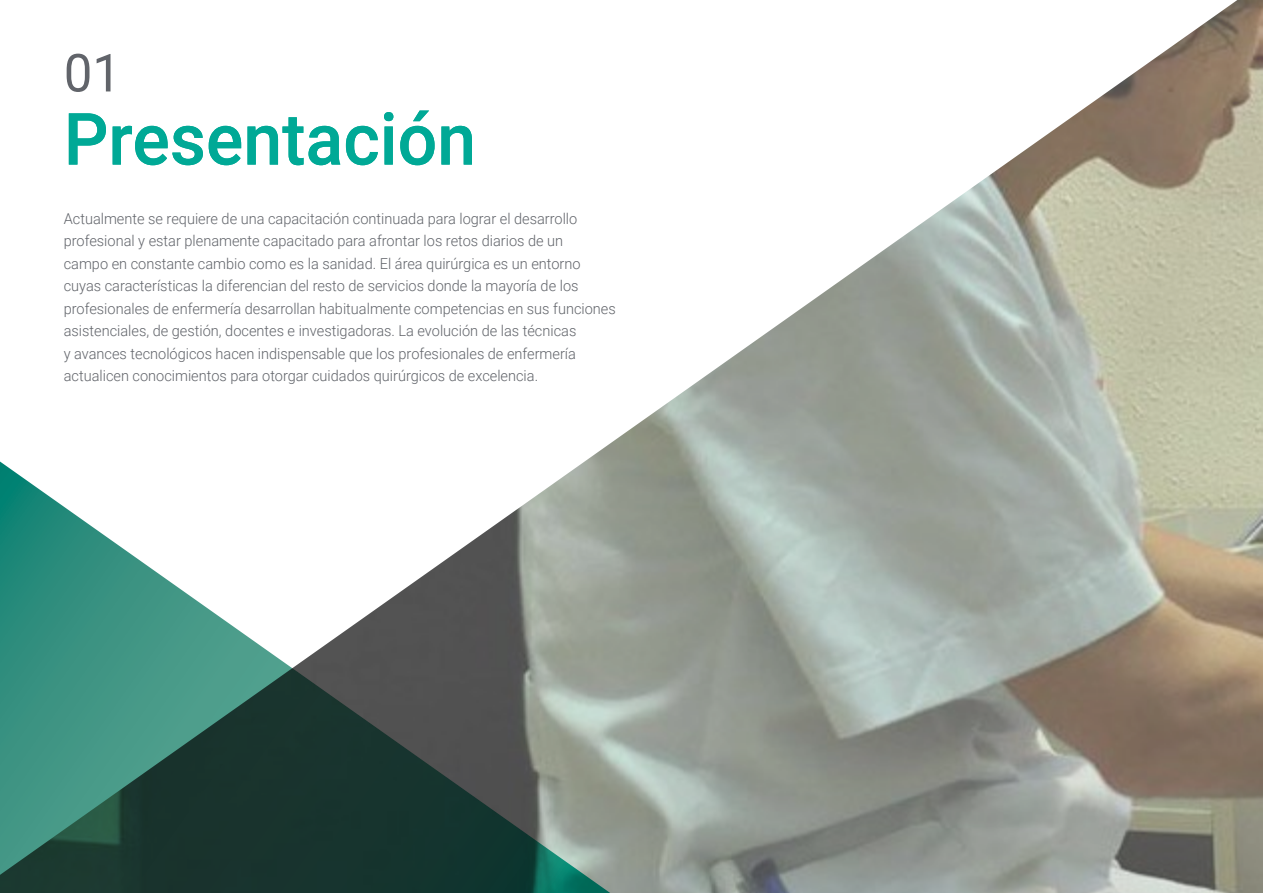
<style>
.page{position:relative;width:1263px;height:893px;background:#fff}
.page>*{position:absolute;margin:0;border:0;box-sizing:border-box;transform-origin:0 0}
.t1{font:500 72px "Roboto";color:#00a996}
.t2{font:52.5px "Roboto";color:#61646a}
.t3{font:300 15px/22.5px "Roboto";color:#61646a}
</style>
<div class="page">
<img style="left:607px;top:0;width:656px;height:893px">
<svg style="left:0;top:446px;width:640px;height:447px"></svg>
<h2 class="t2" style="left:64px;top:36px;width:59px">01</h2>
<h1 class="t1" style="left:64px;top:89px;width:414px">Presentación</h1>
<p class="t3" style="left:64px;top:207px;width:553px">Actualmente se requiere de una capacitación continuada para lograr el desarrollo profesional y estar plenamente capacitado para afrontar los retos diarios de un<br>campo en constante cambio como es la sanidad. El área quirúrgica es un entorno cuyas características la diferencian del resto de servicios donde la mayoría de los profesionales de enfermería desarrollan habitualmente competencias en sus funciones asistenciales, de gestión, docentes e investigadoras. La evolución de las técnicas<br>y avances tecnológicos hacen indispensable que los profesionales de enfermería actualicen conocimientos para otorgar cuidados quirúrgicos de excelencia.</p>
</div>
